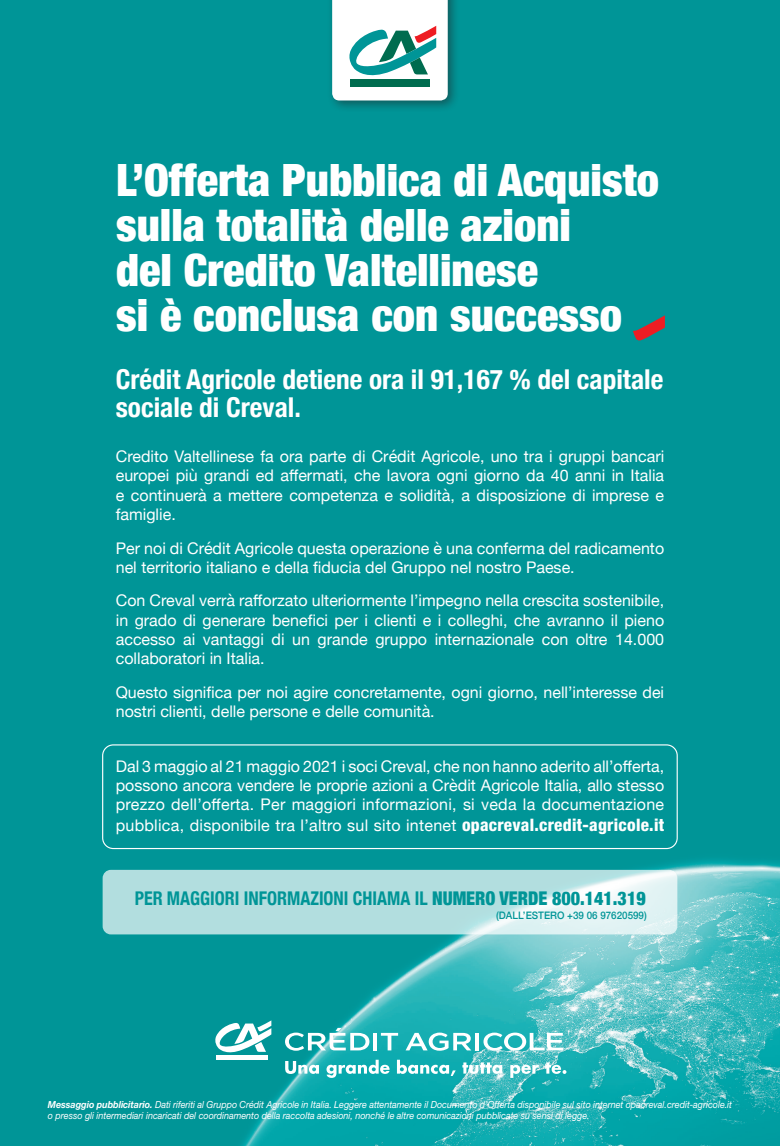
<style>
.page{position:relative;width:780px;height:1146px;background:#fff}
.page>*{position:absolute;margin:0;border:0;box-sizing:border-box;transform-origin:0 0}
.Paragrafo_base{font:900 condensed 44.5px "Helvetica Neue";color:#fff}
.Paragrafo_base-2{font:700 condensed 27.4px/28px "Helvetica Neue";color:#fff}
.Paragrafo_base-3{font:700 condensed 18.9px "Helvetica Neue";color:#009597;scale:.95 1}
.Paragrafo_base-4{font:16px/19.2px "Helvetica Neue";color:#fff;text-align:justify}
.Paragrafo_base-5{font:500 10.3px "Helvetica Neue";color:#009597;scale:.95 1}
.Paragrafo_base-6{font:italic 9.7px/10.3px "Helvetica Neue";letter-spacing:-.005em;color:#fff;scale:.93 1}
.s1{font-weight:800;font-stretch:condensed;font-size:17.2px}
.s2{font-weight:900}
.s3{font-weight:700}
</style>
<div class="page">
<div style="left:0;top:0;width:780px;height:234px;background:#009597"></div>
<img style="left:0;top:234px;width:780px;height:911px">
<div style="left:102px;top:744px;width:575px;height:105px;border:1px solid #fff;border-radius:11px"></div>
<svg style="left:633px;top:315px;width:32px;height:26px"></svg>
<svg style="left:103px;top:869px;width:574px;height:65px;fill:#b2dedf"></svg>
<div style="left:326px;top:0;width:134px;height:113px;background:#231f20;opacity:.5"></div>
<svg style="left:332px;top:0;width:115px;height:100px"></svg>
<svg style="left:285px;top:1027px;width:84px;height:23px"></svg>
<hr style="left:373px;top:1032px;width:4px;height:18px;background:#fff">
<svg style="left:381px;top:1032px;width:17px;height:18px"></svg>
<svg style="left:405px;top:1032px;width:66px;height:18px"></svg>
<hr style="left:475px;top:1032px;width:4px;height:18px;background:#fff">
<svg style="left:483px;top:1032px;width:80px;height:18px"></svg>
<div style="left:216px;top:1054px;width:51px;height:5px;background:#fff"></div>
<svg style="left:214px;top:1020px;width:57px;height:35px"></svg>
<svg style="left:285px;top:1059px;width:281px;height:18px"></svg>
<p class="Paragrafo_base" style="left:116px;top:143px;width:544px">L’Offerta Pubblica di Acquisto</p>
<p class="Paragrafo_base" style="left:116px;top:188px;width:456px">sulla totalità delle azioni</p>
<p class="Paragrafo_base" style="left:116px;top:233px;width:423px">del Credito Valtellinese</p>
<p class="Paragrafo_base" style="left:116px;top:278px;width:507px">si è conclusa con successo</p>
<p class="Paragrafo_base-2" style="left:116px;top:363px;width:549px">Crédit Agricole detiene ora il 91,167 % del capitale sociale di Creval.</p>
<p class="Paragrafo_base-4" style="left:116px;top:447px;width:550px">Credito Valtellinese fa ora parte di Crédit Agricole, uno tra i gruppi bancari europei più grandi ed affermati, che lavora ogni giorno da 40 anni in Italia e continuerà a mettere competenza e solidità, a disposizione di imprese e famiglie.</p>
<p class="Paragrafo_base-4" style="left:116px;top:539px;width:550px">Per noi di Crédit Agricole questa operazione è una conferma del radicamento nel territorio italiano e della fiducia del Gruppo nel nostro Paese.</p>
<p class="Paragrafo_base-4" style="left:116px;top:592px;width:550px">Con Creval verrà rafforzato ulteriormente l’impegno nella crescita sostenibile, in grado di generare benefici per i clienti e i colleghi, che avranno il pieno accesso ai vantaggi di un grande gruppo internazionale con oltre 14.000 collaboratori in Italia.</p>
<p class="Paragrafo_base-4" style="left:116px;top:683px;width:550px">Questo significa per noi agire concretamente, ogni giorno, nell’interesse dei nostri clienti, delle persone e delle comunità.</p>
<p class="Paragrafo_base-4" style="left:116px;top:757px;width:550px;line-height:19.7px">Dal 3 maggio al 21 maggio 2021 i soci Creval, che non hanno aderito all’offerta, possono ancora vendere le proprie azioni a Crèdit Agricole Italia, allo stesso prezzo dell’offerta. Per maggiori informazioni, si veda la documentazione pubblica, disponibile tra l’altro sul sito intenet <span class="s1">opacreval.credit-agricole.it</span></p>
<p class="Paragrafo_base-3" style="left:135px;top:882px;width:539px">PER MAGGIORI INFORMAZIONI CHIAMA IL <span class="s2">NUMERO VERDE 800.141.319</span></p>
<p class="Paragrafo_base-5" style="left:496px;top:906px;width:160px">(DALL’ESTERO +39 06 97620599)</p>
<p class="Paragrafo_base-6" style="left:48px;top:1099px;width:737px"><span class="s3">Messaggio pubblicitario.</span> Dati riferiti al Gruppo Crédit Agricole in Italia. Leggere attentamente il Documento d’Offerta disponibile sul sito internet opacreval.credit-agricole.it o presso gli intermediari incaricati del coordinamento della raccolta adesioni, nonché le altre comunicazioni pubblicate su sensi di legge.</p>
</div>
